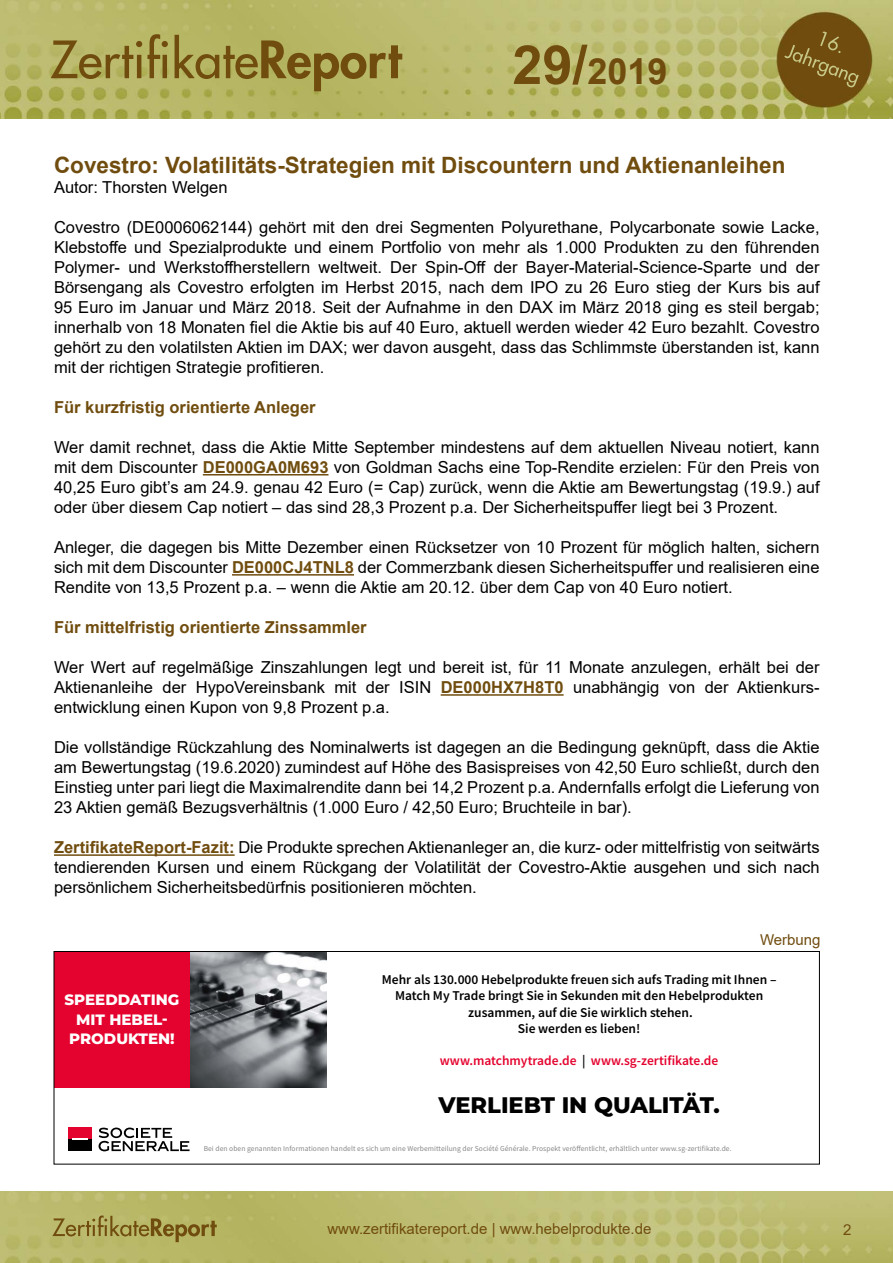
<style>
.page{position:relative;width:893px;height:1263px;background:#fff}
.page>*{position:absolute;margin:0;border:0;box-sizing:border-box;transform-origin:0 0}
.t1{font:700 36px "Arial";color:#704d0f}
.t2{font:700 22.5px "Arial";color:#704d0f}
.t3{font:800 22.5px "Montserrat";color:#000}
.t4{font:16.5px/20px "Arial";color:#000;text-align:justify}
.t5{font:700 16.5px "Arial";color:#704d0f}
.t6{font:15px "Arial";color:#704d0f}
.t7{font:800 15px/19.5px "Montserrat";color:#fff;text-align:center}
.t8{font:600 13.5px/16.2px "Source Sans Pro";color:#000;text-align:center}
.t9{font:600 13.5px "Source Sans Pro";color:#e4032e}
.t10{font:7.5px "Source Sans Pro";letter-spacing:.01em;color:#878787}
.s1{font-size:54px}
.s2{font-weight:700;color:#704d0f}
.s3{color:#000}
</style>
<div class="page">
<img style="left:0;top:1192px;width:893px;height:71px">
<img style="left:0;top:0;width:893px;height:119px">
<hr style="left:203px;top:474px;width:125px;height:1px;background:#704d0f">
<hr style="left:232px;top:574px;width:122px;height:2px;background:#704d0f">
<hr style="left:441px;top:694px;width:123px;height:2px;background:#704d0f">
<hr style="left:54px;top:854px;width:181px;height:2px;background:#704d0f">
<svg style="left:99px;top:1127px;width:91px;height:24px"></svg>
<div style="left:68px;top:1127px;width:24px;height:13px;background:#e4032e"></div>
<div style="left:68px;top:1139px;width:24px;height:12px;background:#000"></div>
<svg style="left:72px;top:1139px;width:15px;height:1px"></svg>
<div style="left:54px;top:951px;width:136px;height:134px;background:#e4032e"></div>
<img style="left:190px;top:953px;width:136px;height:134px">
<div style="left:54px;top:951px;width:766px;height:213px;border:1px solid #000"></div>
<h1 class="t1" style="left:512px;top:46px;width:157px"><span class="s1">29/</span>2019</h1>
<h2 class="t2" style="left:54px;top:149px;width:733px">Covestro: Volatilitäts-Strategien mit Discountern und Aktienanleihen</h2>
<p class="t4" style="left:54px;top:177px;width:175px">Autor: Thorsten Welgen</p>
<p class="t4" style="left:54px;top:217px;width:767px">Covestro (DE0006062144) gehört mit den drei Segmenten Polyurethane, Polycarbonate sowie Lacke, Klebstoffe und Spezialprodukte und einem Portfolio von mehr als 1.000 Produkten zu den führenden Polymer- und Werkstoffherstellern weltweit. Der Spin-Off der Bayer-Material-Science-Sparte und der Börsengang als Covestro erfolgten im Herbst 2015, nach dem IPO zu 26 Euro stieg der Kurs bis auf 95 Euro im Januar und März 2018. Seit der Aufnahme in den DAX im März 2018 ging es steil bergab; innerhalb von 18 Monaten fiel die Aktie bis auf 40 Euro, aktuell werden wieder 42 Euro bezahlt. Covestro gehört zu den volatilsten Aktien im DAX; wer davon ausgeht, dass das Schlimmste überstanden ist, kann mit der richtigen Strategie profitieren.</p>
<p class="t5" style="left:54px;top:395px;width:263px">Für kurzfristig orientierte Anleger</p>
<p class="t4" style="left:54px;top:437px;width:767px">Wer damit rechnet, dass die Aktie Mitte September mindestens auf dem aktuellen Niveau notiert, kann mit dem Discounter <span class="s2">DE000GA0M693</span> von Goldman Sachs eine Top-Rendite erzielen: Für den Preis von 40,25 Euro gibt’s am 24.9. genau 42 Euro (= Cap) zurück, wenn die Aktie am Bewertungstag (19.9.) auf oder über diesem Cap notiert – das sind 28,3 Prozent p.a. Der Sicherheitspuffer liegt bei 3 Prozent.</p>
<p class="t4" style="left:54px;top:537px;width:767px">Anleger, die dagegen bis Mitte Dezember einen Rücksetzer von 10 Prozent für möglich halten, sichern sich mit dem Discounter <span class="s2">DE000CJ4TNL8</span> der Commerzbank diesen Sicherheitspuffer und realisieren eine Rendite von 13,5 Prozent p.a. – wenn die Aktie am 20.12. über dem Cap von 40 Euro notiert.</p>
<p class="t5" style="left:54px;top:616px;width:314px">Für mittelfristig orientierte Zinssammler</p>
<p class="t4" style="left:54px;top:657px;width:767px">Wer Wert auf regelmäßige Zinszahlungen legt und bereit ist, für 11 Monate anzulegen, erhält bei der Aktienanleihe der HypoVereinsbank mit der ISIN <span class="s2">DE000HX7H8T0</span> unabhängig von der Aktienkurs&shy;entwicklung einen Kupon von 9,8 Prozent p.a.</p>
<p class="t4" style="left:54px;top:737px;width:767px">Die vollständige Rückzahlung des Nominalwerts ist dagegen an die Bedingung geknüpft, dass die Aktie am Bewertungstag (19.6.2020) zumindest auf Höhe des Basispreises von 42,50 Euro schließt, durch den Einstieg unter pari liegt die Maximalrendite dann bei 14,2 Prozent p.a. Andernfalls erfolgt die Lieferung von 23 Aktien gemäß Bezugsverhältnis (1.000 Euro / 42,50 Euro; Bruchteile in bar).</p>
<p class="t4" style="left:54px;top:837px;width:767px"><span class="s2">ZertifikateReport-Fazit:</span> Die Produkte sprechen Aktienanleger an, die kurz- oder mittelfristig von seitwärts tendierenden Kursen und einem Rückgang der Volatilität der Covestro-Aktie ausgehen und sich nach persönlichem Sicherheitsbedürfnis positionieren möchten.</p>
<p class="t7" style="left:65px;top:989px;width:116px">SPEEDDATING<br>MIT HEBEL-<br>PRODUKTEN!</p>
<p class="t6" style="left:760px;top:930px;width:62px">Werbung</p>
<p class="t8" style="left:382px;top:971px;width:396px">Mehr als 130.000 Hebelprodukte freuen sich aufs Trading mit Ihnen – Match My Trade bringt Sie in Sekunden mit den Hebelprodukten zusammen, auf die Sie wirklich stehen.<br>Sie werden es lieben!</p>
<p class="t9" style="left:440px;top:1052px;width:280px">www.matchmytrade.de <span class="s3">|</span> www.sg-zertifikate.de</p>
<h2 class="t3" style="left:439px;top:1088px;width:283px">VERLIEBT IN QUALITÄT.</h2>
<p class="t10" style="left:204px;top:1144px;width:529px">Bei den oben genannten Informationen handelt es sich um eine Werbemitteilung der Société Générale. Prospekt veröffentlicht, erhältlich unter www.sg-zertifikate.de.</p>
<p class="t6" style="left:327px;top:1218px;width:326px">www.zertifikatereport.de | www.hebelprodukte.de</p>
<p class="t6" style="left:843px;top:1219px;width:10px">2</p>
</div>
